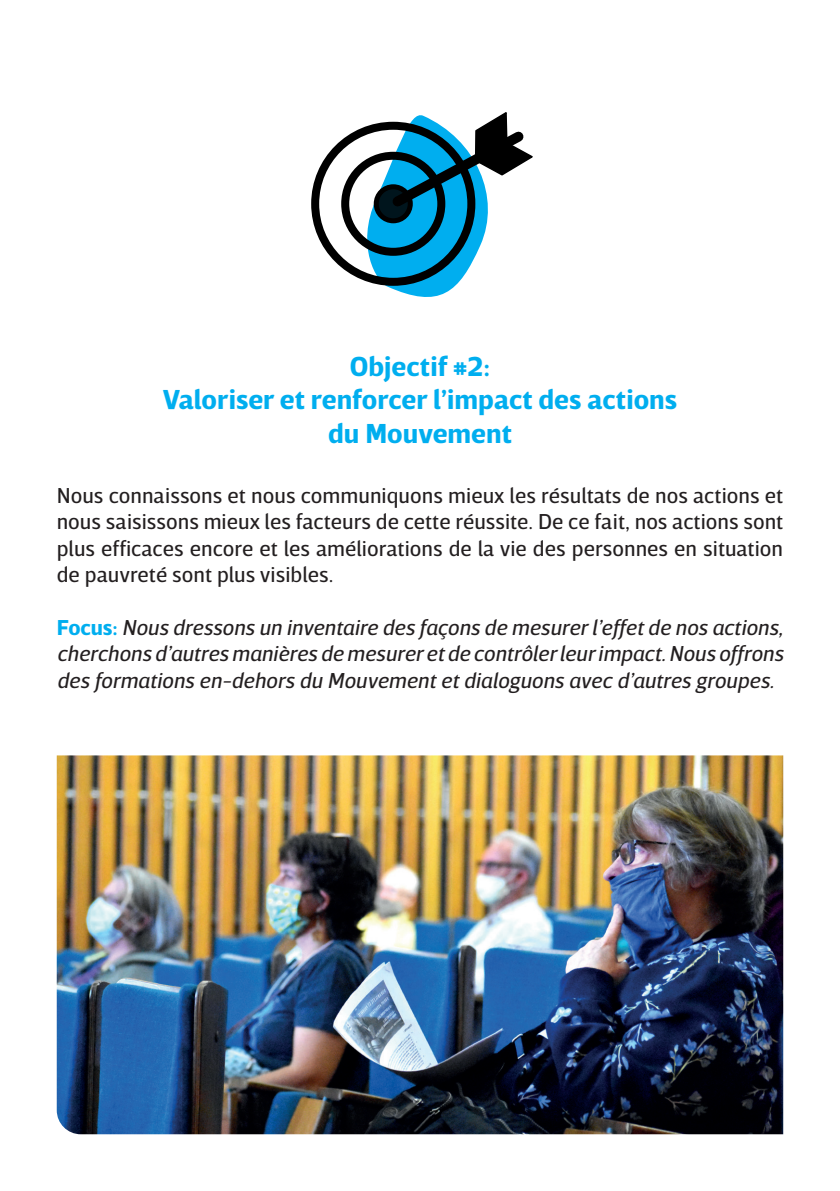
<style>
.page{position:relative;width:840px;height:1191px;background:#fff}
.page>*{position:absolute;margin:0;border:0;box-sizing:border-box;transform-origin:0 0}
.t1{font:700 28px/33.6px "Breve Sans Text";color:#00aeef;text-align:center}
.t2{font:22px/26.4px "Breve Sans Text";color:#231f20;text-align:justify}
.t3{font:italic 22px/26.4px "Breve Sans Text";letter-spacing:-.005em;color:#231f20;text-align:justify}
.s1{font-weight:700;font-style:normal;color:#00aeef}
</style>
<div class="page">
<img style="left:57px;top:755px;width:725px;height:379px">
<svg style="left:311px;top:112px;width:222px;height:185px"></svg>
<p class="t1" style="left:163px;top:350px;width:515px">Objectif #2:<br>Valoriser et renforcer l’impact des actions du Mouvement</p>
<p class="t2" style="left:57px;top:482px;width:727px">Nous connaissons et nous communiquons mieux les résultats de nos actions et nous saisissons mieux les facteurs de cette réussite. De ce fait, nos actions sont plus efficaces encore et les améliorations de la vie des personnes en situation de pauvreté sont plus visibles.</p>
<p class="t3" style="left:57px;top:614px;width:727px"><span class="s1">Focus:</span> Nous dressons un inventaire des façons de mesurer l’effet de nos actions, cherchons d’autres manières de mesurer et de contrôler leur impact. Nous offrons des formations en-dehors du Mouvement et dialoguons avec d’autres groupes.</p>
</div>
